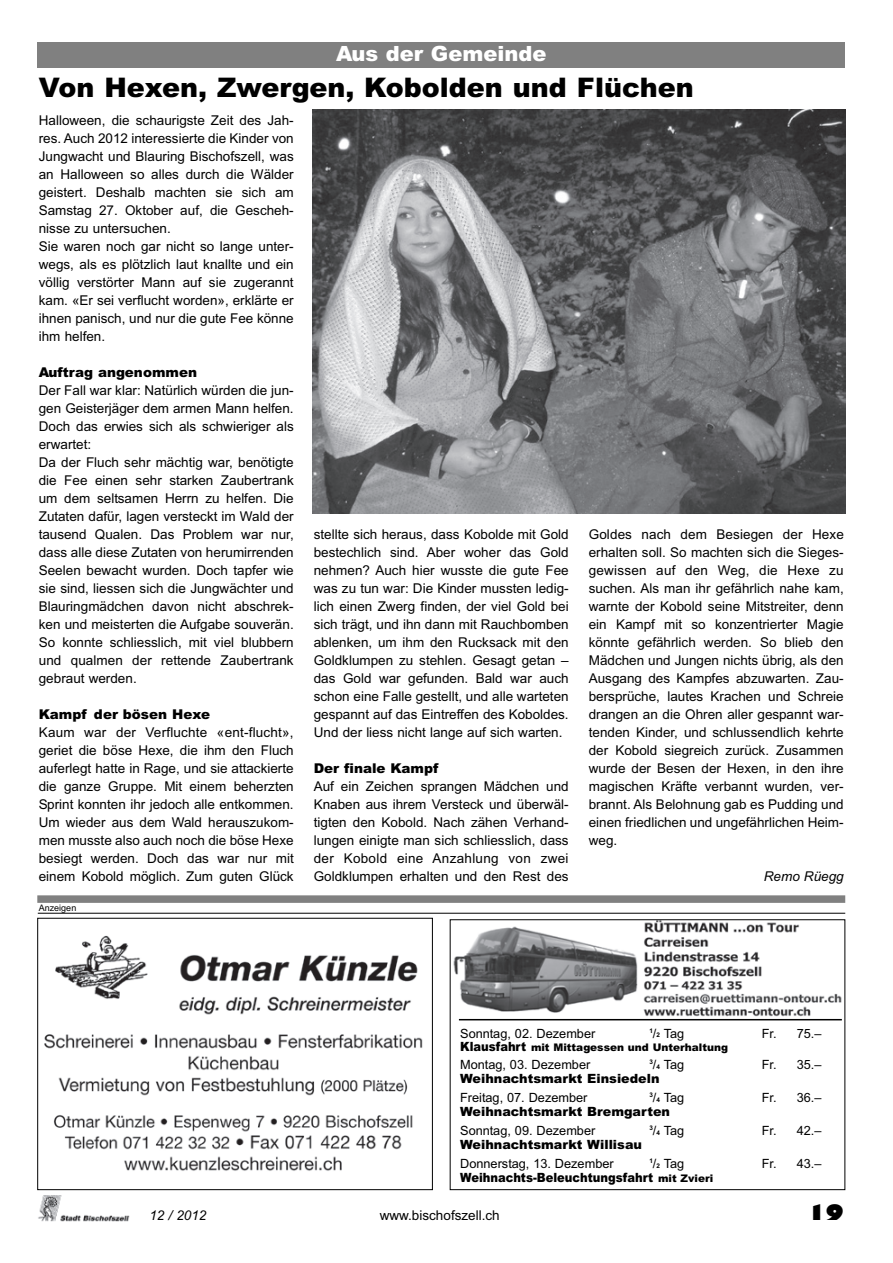
<style>
.page{position:relative;width:893px;height:1263px;background:#fff}
.page>*{position:absolute;margin:0;border:0;box-sizing:border-box;transform-origin:0 0}
.t1{font:900 27px "Arial";color:#000}
.t2{font:900 21px "Arial";color:#fff}
.t3{font:800 21px "Gill Sans";color:#000}
.t4{font:13.5px/18px "Arial";color:#000;text-align:justify}
.t5{font:900 13.5px "Arial";color:#000}
.t6{font:italic 13.5px "Arial";color:#000}
.t7{font:12.75px "Arial";color:#000}
.t8{font:900 12.75px "Arial";color:#000}
.t9{font:900 12.75px "Arial";color:#000;scale:.9 1}
.t10{font:900 10.5px "Arial";color:#000}
.t11{font:9px "Arial";color:#000}
.s1{font-weight:700;font-size:6.3px}
.s2{color:#fff}
.s3{font-size:12.75px}
.s4{font-size:10.5px}
</style>
<div class="page">
<img style="left:38px;top:1195px;width:92px;height:27px">
<div style="left:37px;top:42px;width:808px;height:25px;background:#808080"></div>
<hr style="left:38px;top:913px;width:807px;height:1px;background:#000">
<div style="left:37px;top:895px;width:808px;height:8px;background:#808080"></div>
<img style="left:44px;top:935px;width:379px;height:236px">
<div style="left:37px;top:918px;width:396px;height:272px;border:1px solid #000"></div>
<img style="left:453px;top:921px;width:389px;height:100px">
<div style="left:450px;top:919px;width:395px;height:271px;border:1px solid #000"></div>
<hr style="left:459px;top:1019px;width:383px;height:1px;background:#000">
<img style="left:312px;top:110px;width:533px;height:404px">
<h2 class="t2" style="left:336px;top:46px;width:212px">Aus der Gemeinde</h2>
<h1 class="t1" style="left:39px;top:77px;width:656px">Von Hexen, Zwergen, Kobolden und Flüchen</h1>
<p class="t4" style="left:39px;top:112px;width:256px;text-align:left">Halloween, die schaurigste Zeit des Jah&shy;res. Auch 2012 interessierte die Kinder von Jungwacht und Blauring Bischofszell, was an Halloween so alles durch die Wälder geistert. Deshalb machten sie sich am Samstag 27. Oktober auf, die Gescheh&shy;nisse zu untersuchen.<br>Sie waren noch gar nicht so lange unter&shy;wegs, als es plötzlich laut knallte und ein völlig verstörter Mann auf sie zugerannt kam. «Er sei verflucht worden», erklärte er ihnen panisch, und nur die gute Fee könne ihm helfen.</p>
<p class="t5" style="left:39px;top:367px;width:160px">Auftrag angenommen</p>
<p class="t4" style="left:39px;top:382px;width:256px;text-align:left">Der Fall war klar: Natürlich würden die jun&shy;gen Geisterjäger dem armen Mann helfen.<br>Doch das erwies sich als schwieriger als erwartet:<br>Da der Fluch sehr mächtig war, benötigte die Fee einen sehr starken Zaubertrank um dem seltsamen Herrn zu helfen. Die Zutaten dafür, lagen versteckt im Wald der tausend Qualen. Das Problem war nur, dass alle diese Zutaten von herumirrenden Seelen bewacht wurden. Doch tapfer wie sie sind, liessen sich die Jungwächter und Blauringmädchen davon nicht abschrek&shy;ken und meisterten die Aufgabe souverän.<br>So konnte schliesslich, mit viel blubbern und qualmen der rettende Zaubertrank gebraut werden.</p>
<p class="t5" style="left:39px;top:709px;width:173px">Kampf der bösen Hexe</p>
<p class="t4" style="left:39px;top:724px;width:256px">Kaum war der Verfluchte «ent-flucht», geriet die böse Hexe, die ihm den Fluch auferlegt hatte in Rage, und sie attackierte die ganze Gruppe. Mit einem beherzten Sprint konnten ihr jedoch alle entkommen.<br>Um wieder aus dem Wald herauszukom&shy;men musste also auch noch die böse Hexe besiegt werden. Doch das war nur mit einem Kobold möglich. Zum guten Glück</p>
<p class="t4" style="left:314px;top:526px;width:256px">stellte sich heraus, dass Kobolde mit Gold bestechlich sind. Aber woher das Gold nehmen? Auch hier wusste die gute Fee was zu tun war: Die Kinder mussten ledig&shy;lich einen Zwerg finden, der viel Gold bei sich trägt, und ihn dann mit Rauchbomben ablenken, um ihm den Rucksack mit den Goldklumpen zu stehlen. Gesagt getan – das Gold war gefunden. Bald war auch schon eine Falle gestellt, und alle warteten gespannt auf das Eintreffen des Koboldes.<br>Und der liess nicht lange auf sich warten.</p>
<p class="t5" style="left:314px;top:763px;width:126px">Der finale Kampf</p>
<p class="t4" style="left:314px;top:778px;width:256px">Auf ein Zeichen sprangen Mädchen und Knaben aus ihrem Versteck und überwäl&shy;tigten den Kobold. Nach zähen Verhand&shy;lungen einigte man sich schliesslich, dass der Kobold eine Anzahlung von zwei Goldklumpen erhalten und den Rest des</p>
<p class="t4" style="left:589px;top:526px;width:257px">Goldes nach dem Besiegen der Hexe erhalten soll. So machten sich die Sieges&shy;gewissen auf den Weg, die Hexe zu suchen. Als man ihr gefährlich nahe kam, warnte der Kobold seine Mitstreiter, denn ein Kampf mit so konzentrierter Magie könnte gefährlich werden. So blieb den Mädchen und Jungen nichts übrig, als den Ausgang des Kampfes abzuwarten. Zau&shy;bersprüche, lautes Krachen und Schreie drangen an die Ohren aller gespannt war&shy;tenden Kinder, und schlussendlich kehrte der Kobold siegreich zurück. Zusammen wurde der Besen der Hexen, in den ihre magischen Kräfte verbannt wurden, ver&shy;brannt. Als Belohnung gab es Pudding und einen friedlichen und ungefährlichen Heim&shy;weg.</p>
<p class="t6" style="left:764px;top:871px;width:81px">Remo Rüegg</p>
<p class="t11" style="left:39px;top:903px;width:39px">Anzeigen</p>
<p class="t7" style="left:460px;top:1026px;width:137px">Sonntag, 02. Dezember</p>
<p class="t7" style="left:649px;top:1026px;width:36px"><sup>1</sup>/<span class="s1">2</span> Tag</p>
<p class="t7" style="left:762px;top:1026px;width:61px">Fr. <span class="s2">16</span>75.–</p>
<p class="t10" style="left:460px;top:1043px;width:269px"><span class="s3">Klausfahrt</span> mit Mittagessen und Unterhaltung</p>
<p class="t7" style="left:460px;top:1058px;width:132px">Montag, 03. Dezember</p>
<p class="t7" style="left:649px;top:1058px;width:36px"><sup>3</sup>/<span class="s1">4</span> Tag</p>
<p class="t7" style="left:762px;top:1058px;width:61px">Fr. <span class="s2">16</span>35.–</p>
<p class="t8" style="left:460px;top:1073px;width:201px">Weihnachtsmarkt Einsiedeln</p>
<p class="t7" style="left:460px;top:1091px;width:129px">Freitag, 07. Dezember</p>
<p class="t7" style="left:649px;top:1091px;width:36px"><sup>3</sup>/<span class="s1">4</span> Tag</p>
<p class="t7" style="left:762px;top:1091px;width:61px">Fr. <span class="s2">16</span>36.–</p>
<p class="t8" style="left:460px;top:1106px;width:211px">Weihnachtsmarkt Bremgarten</p>
<p class="t7" style="left:460px;top:1124px;width:137px">Sonntag, 09. Dezember</p>
<p class="t7" style="left:649px;top:1124px;width:36px"><sup>3</sup>/<span class="s1">4</span> Tag</p>
<p class="t7" style="left:762px;top:1124px;width:61px">Fr. <span class="s2">16</span>42.–</p>
<p class="t8" style="left:460px;top:1139px;width:183px">Weihnachtsmarkt Willisau</p>
<p class="t7" style="left:460px;top:1157px;width:155px">Donnerstag, 13. Dezember</p>
<p class="t7" style="left:649px;top:1157px;width:36px"><sup>1</sup>/<span class="s1">2</span> Tag</p>
<p class="t7" style="left:762px;top:1157px;width:61px">Fr. <span class="s2">16</span>43.–</p>
<p class="t9" style="left:460px;top:1172px;width:283px">Weihnachts-Beleuchtungsfahrt <span class="s4">mit Zvieri</span></p>
<p class="t6" style="left:149px;top:1210px;width:59px">12 / 2012</p>
<p class="t4" style="left:380px;top:1206px;width:122px">www.bischofszell.ch</p>
<h2 class="t3" style="left:808px;top:1200px;width:37px">19</h2>
</div>
